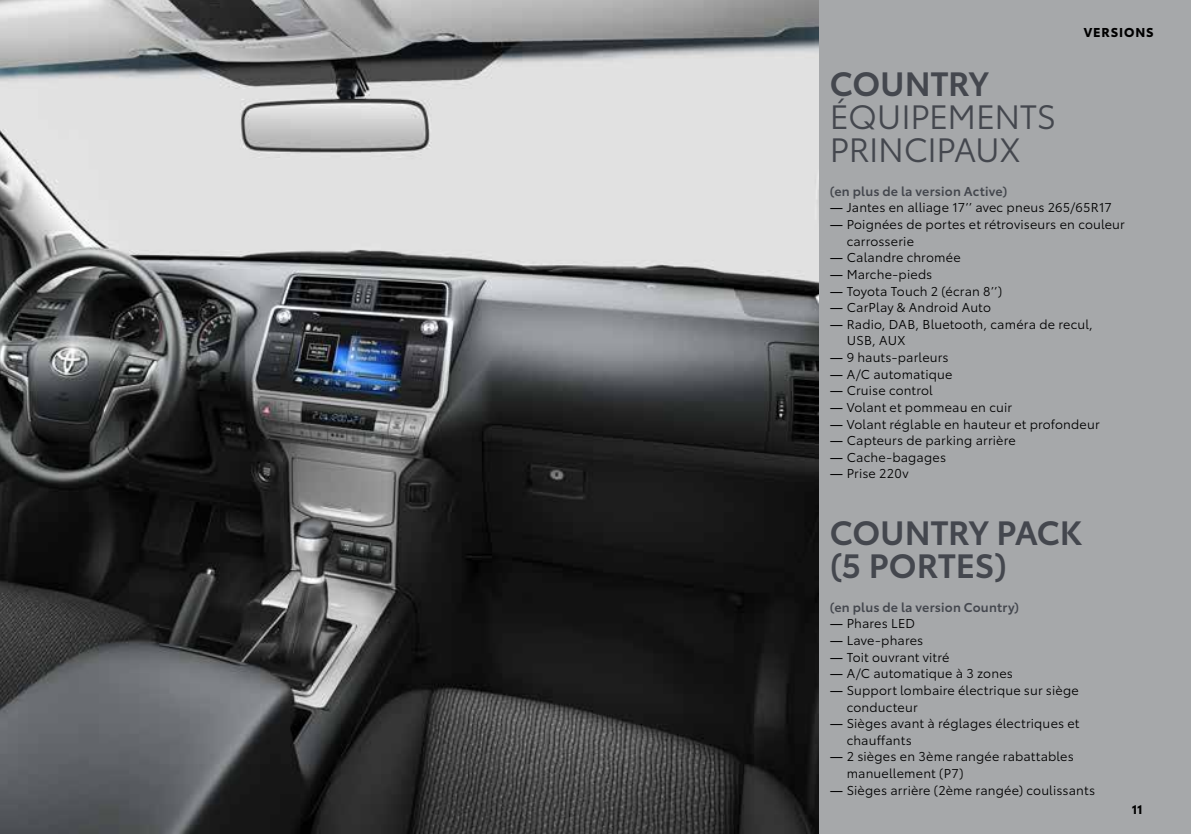
<style>
.page{position:relative;width:1191px;height:834px;background:#fff}
.page>*{position:absolute;margin:0;border:0;box-sizing:border-box;transform-origin:0 0}
.t1{font:600 33.25px/33.2px "Toyota Type";letter-spacing:-.01em;color:#44474e}
.t2{font:33.25px/33.2px "Toyota Type";letter-spacing:-.015em;color:#44474e}
.t3{font:12.6px/16.6px "Toyota Type";letter-spacing:.015em;color:#000}
.t4{font:600 12.6px "Toyota Type";letter-spacing:.02em;color:#44474e}
.t5{font:700 12.6px "Toyota Type";letter-spacing:.07em;color:#000}
.t6{font:700 12.25px "Toyota Type";color:#000}
.s1{font-style:inherit}
</style>
<div class="page">
<div style="left:0;top:0;width:1191px;height:833px;background:#a6a8aa"></div>
<img style="left:0;top:0;width:819px;height:833px">
<p class="t5" style="left:1083px;top:22px;width:72px">VERSIONS</p>
<h1 class="t1" style="left:830px;top:64px;width:160px">COUNTRY</h1>
<h1 class="t2" style="left:830px;top:98px;width:228px">ÉQUIPEMENTS<br>PRINCIPAUX</h1>
<p class="t4" style="left:830px;top:181px;width:179px">(en plus de la version Active)</p>
<p class="t3" style="left:830px;top:198px;width:283px"><span class="s1">—</span> Jantes en alliage 17’’ avec pneus 265/65R17</p>
<p class="t3" style="left:846px;top:215px;width:280px;text-indent:-17px"><span class="s1">—</span> Poignées de portes et rétroviseurs en couleur carrosserie</p>
<p class="t3" style="left:830px;top:248px;width:132px"><span class="s1">—</span> Calandre chromée</p>
<p class="t3" style="left:830px;top:265px;width:104px"><span class="s1">—</span> Marche-pieds</p>
<p class="t3" style="left:830px;top:282px;width:174px"><span class="s1">—</span> Toyota Touch 2 (écran 8’’)</p>
<p class="t3" style="left:830px;top:298px;width:162px"><span class="s1">—</span> CarPlay &amp; Android Auto</p>
<p class="t3" style="left:846px;top:315px;width:248px;text-indent:-17px"><span class="s1">—</span> Radio, DAB, Bluetooth, caméra de recul,<br>USB, AUX</p>
<p class="t3" style="left:830px;top:348px;width:120px"><span class="s1">—</span> 9 hauts-parleurs</p>
<p class="t3" style="left:830px;top:365px;width:124px"><span class="s1">—</span> A/C automatique</p>
<p class="t3" style="left:830px;top:381px;width:104px"><span class="s1">—</span> Cruise control</p>
<p class="t3" style="left:830px;top:398px;width:183px"><span class="s1">—</span> Volant et pommeau en cuir</p>
<p class="t3" style="left:830px;top:414px;width:271px"><span class="s1">—</span> Volant réglable en hauteur et profondeur</p>
<p class="t3" style="left:830px;top:431px;width:187px"><span class="s1">—</span> Capteurs de parking arrière</p>
<p class="t3" style="left:830px;top:448px;width:118px"><span class="s1">—</span> Cache-bagages</p>
<p class="t3" style="left:830px;top:464px;width:80px"><span class="s1">—</span> Prise 220v</p>
<h1 class="t1" style="left:830px;top:513px;width:254px">COUNTRY PACK (5 PORTES)</h1>
<p class="t4" style="left:830px;top:597px;width:191px">(en plus de la version Country)</p>
<p class="t3" style="left:830px;top:614px;width:87px"><span class="s1">—</span> Phares LED</p>
<p class="t3" style="left:830px;top:631px;width:95px"><span class="s1">—</span> Lave-phares</p>
<p class="t3" style="left:830px;top:647px;width:121px"><span class="s1">—</span> Toit ouvrant vitré</p>
<p class="t3" style="left:830px;top:664px;width:184px"><span class="s1">—</span> A/C automatique à 3 zones</p>
<p class="t3" style="left:846px;top:681px;width:234px;text-indent:-17px"><span class="s1">—</span> Support lombaire électrique sur siège conducteur</p>
<p class="t3" style="left:846px;top:714px;width:234px;text-indent:-17px"><span class="s1">—</span> Sièges avant à réglages électriques et chauffants</p>
<p class="t3" style="left:846px;top:747px;width:229px;text-indent:-17px"><span class="s1">—</span> 2 sièges en 3ème rangée rabattables manuellement (P7)</p>
<p class="t3" style="left:830px;top:780px;width:267px"><span class="s1">—</span> Sièges arrière (2ème rangée) coulissants</p>
<p class="t6" style="left:1131px;top:799px;width:12px">11</p>
</div>
